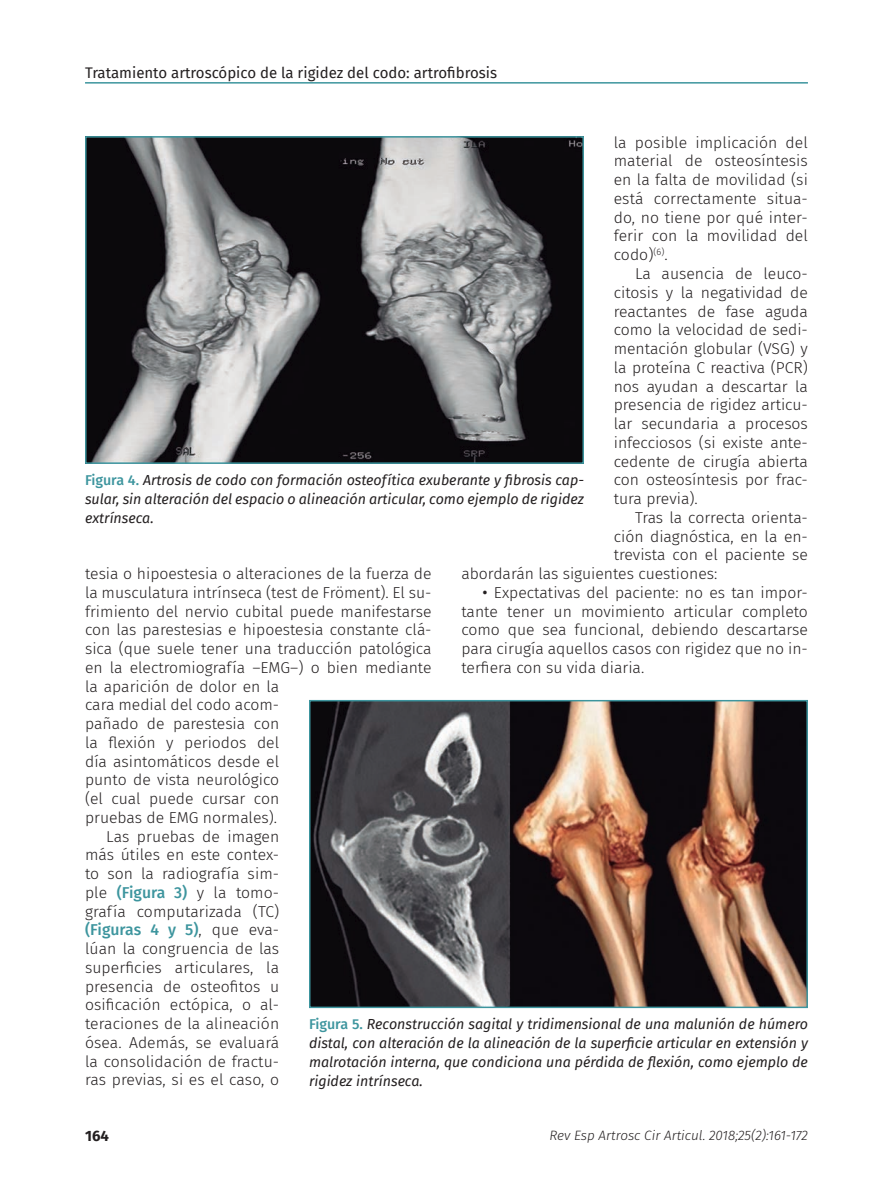
<style>
.page{position:relative;width:893px;height:1191px;background:#fff}
.page>*{position:absolute;margin:0;border:0;box-sizing:border-box;transform-origin:0 0}
.t1{font:300 15.75px/18.8px "Fira Sans";color:#231f20;text-align:justify}
.t2{font:500 15.75px "Fira Sans";letter-spacing:-.005em;color:#3d959e}
.t3{font:15px "Fira Sans";color:#231f20}
.t4{font:700 15px "Fira Sans";color:#231f20}
.t5{font:italic 14.25px/18.8px "Fira Sans";color:#231f20;text-align:justify}
.t6{font:italic 300 13.5px "Fira Sans";color:#231f20}
.s1{font-weight:400}
.s2{font-weight:500;font-style:normal;color:#3d959e}
.s3{font-weight:500;color:#3d959e}
.s4{font-weight:300;color:#231f20}
</style>
<div class="page">
<hr style="left:85px;top:82px;width:723px;height:2px;background:#3d959e">
<img style="left:88px;top:139px;width:493px;height:322px">
<div style="left:85px;top:136px;width:499px;height:328px;border:2px solid #3d959e"></div>
<img style="left:312px;top:703px;width:493px;height:302px">
<div style="left:309px;top:700px;width:499px;height:308px;border:2px solid #3d959e"></div>
<p class="t3" style="left:85px;top:61px;width:414px">Tratamiento artroscópico de la rigidez del codo: artrofibrosis</p>
<p class="t1" style="left:614px;top:133px;width:196px">la posible implicación del material de osteosíntesis en la falta de movilidad (si está correctamente situa&shy;do, no tiene por qué inter&shy;ferir con la movilidad del codo)<sup>(6)</sup>.</p>
<p class="t1" style="left:614px;top:264px;width:196px;text-indent:21px">La ausencia de leuco&shy;citosis y la negatividad de reactantes de fase aguda como la velocidad de sedi&shy;mentación globular (VSG) y la proteína C reactiva (PCR) nos ayudan a descartar la presencia de rigidez articu&shy;lar secundaria a procesos infecciosos (si existe ante&shy;cedente de cirugía abierta con osteosíntesis por frac&shy;tura previa).</p>
<p class="t1" style="left:635px;top:508px;width:174px">Tras la correcta orienta-</p>
<p class="t1" style="left:614px;top:526px;width:196px">ción diagnóstica, en la en-</p>
<p class="t1" style="left:614px;top:545px;width:196px">trevista con el paciente se</p>
<p class="t1" style="left:461px;top:564px;width:257px">abordarán las siguientes cuestiones:</p>
<p class="t1" style="left:461px;top:583px;width:348px;text-indent:21px"><span class="s1">•</span> Expectativas del paciente: no es tan impor&shy;tante tener un movimiento articular completo como que sea funcional, debiendo descartarse para cirugía aquellos casos con rigidez que no in&shy;terfiera con su vida diaria.</p>
<p class="t5" style="left:85px;top:471px;width:500px"><span class="s2">Figura 4.</span> Artrosis de codo con formación osteofítica exuberante y fibrosis cap&shy;sular, sin alteración del espacio o alineación articular, como ejemplo de rigidez extrínseca.</p>
<p class="t1" style="left:85px;top:564px;width:348px">tesia o hipoestesia o alteraciones de la fuerza de</p>
<p class="t1" style="left:85px;top:583px;width:348px">la musculatura intrínseca (test de Fröment). El su-</p>
<p class="t1" style="left:85px;top:602px;width:348px">frimiento del nervio cubital puede manifestarse</p>
<p class="t1" style="left:85px;top:620px;width:348px">con las parestesias e hipoestesia constante clá-</p>
<p class="t1" style="left:85px;top:639px;width:348px">sica (que suele tener una traducción patológica</p>
<p class="t1" style="left:85px;top:658px;width:348px">en la electromiografía –EMG–) o bien mediante</p>
<p class="t1" style="left:85px;top:677px;width:196px">la aparición de dolor en la</p>
<p class="t1" style="left:85px;top:695px;width:196px">cara medial del codo acom-</p>
<p class="t1" style="left:85px;top:714px;width:196px">pañado de parestesia con</p>
<p class="t1" style="left:85px;top:733px;width:196px">la flexión y periodos del</p>
<p class="t1" style="left:85px;top:751px;width:196px">día asintomáticos desde el</p>
<p class="t1" style="left:85px;top:770px;width:196px">punto de vista neurológico</p>
<p class="t1" style="left:85px;top:789px;width:196px">(el cual puede cursar con</p>
<p class="t1" style="left:85px;top:808px;width:194px">pruebas de EMG normales).</p>
<p class="t1" style="left:106px;top:826px;width:174px">Las pruebas de imagen</p>
<p class="t1" style="left:85px;top:845px;width:196px">más útiles en este contex-</p>
<p class="t1" style="left:85px;top:864px;width:196px">to son la radiografía sim-</p>
<p class="t1" style="left:85px;top:883px;width:196px">ple <span class="s3">(Figura 3)</span> y la tomo-</p>
<p class="t1" style="left:85px;top:901px;width:196px">grafía computarizada (TC)</p>
<p class="t2" style="left:85px;top:917px;width:196px">(Figuras 4 y 5)<span class="s4">, que eva-</span></p>
<p class="t1" style="left:85px;top:939px;width:196px">lúan la congruencia de las</p>
<p class="t1" style="left:85px;top:958px;width:196px">superficies articulares, la</p>
<p class="t1" style="left:85px;top:976px;width:196px">presencia de osteofitos u</p>
<p class="t1" style="left:85px;top:995px;width:196px">osificación ectópica, o al-</p>
<p class="t1" style="left:85px;top:1014px;width:196px">teraciones de la alineación</p>
<p class="t1" style="left:85px;top:1033px;width:196px">ósea. Además, se evaluará</p>
<p class="t1" style="left:85px;top:1051px;width:196px">la consolidación de fractu-</p>
<p class="t1" style="left:85px;top:1070px;width:196px">ras previas, si es el caso, o</p>
<p class="t5" style="left:309px;top:1014px;width:500px"><span class="s2">Figura 5.</span> Reconstrucción sagital y tridimensional de una malunión de húmero distal, con alteración de la alineación de la superficie articular en extensión y malrotación interna, que condiciona una pérdida de flexión, como ejemplo de rigidez intrínseca.</p>
<p class="t4" style="left:85px;top:1123px;width:25px">164</p>
<p class="t6" style="left:549px;top:1125px;width:260px">Rev Esp Artrosc Cir Articul. 2018;25(2):161-172</p>
</div>
